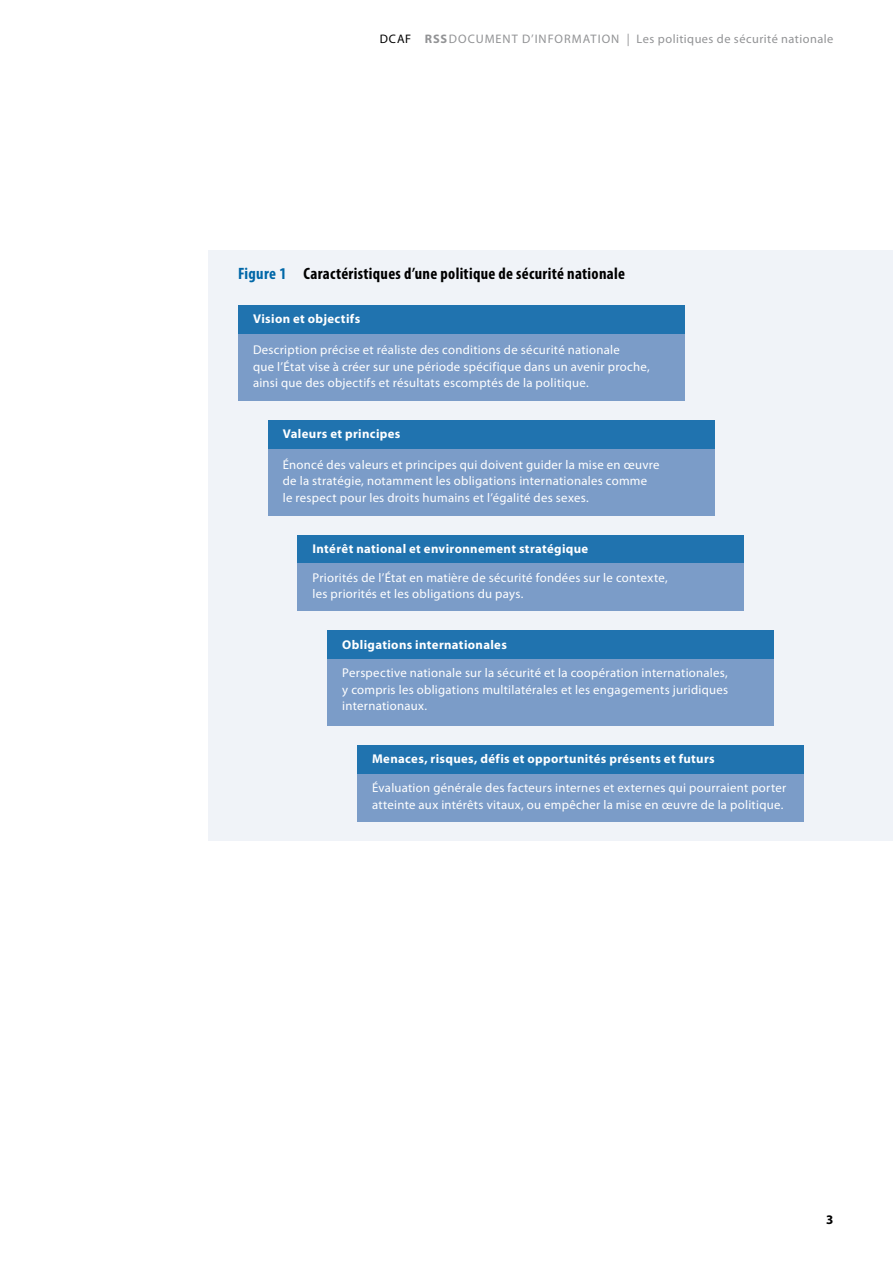
<style>
.page{position:relative;width:893px;height:1263px;background:#fff}
.page>*{position:absolute;margin:0;border:0;box-sizing:border-box;transform-origin:0 0}
.t1{font:700 condensed 16.5px "Myriad Pro";letter-spacing:.02em;color:#000}
.t2{font:700 13.2px "Myriad Pro";color:#000}
.t3{font:12.75px/16.5px "Myriad Pro";letter-spacing:.02em;color:#fff}
.t4{font:700 12.75px "Myriad Pro";letter-spacing:.025em;color:#fff}
.t5{font:12.3px "Myriad Pro";letter-spacing:.06em;color:#929395}
.s1{color:#000}
.s2{font-weight:700}
.s3{color:#0067a8}
</style>
<div class="page">
<div style="left:208px;top:251px;width:685px;height:590px;background:#f0f3f8"></div>
<div style="left:238px;top:305px;width:447px;height:29px;background:#2073af"></div>
<div style="left:238px;top:334px;width:447px;height:67px;background:#7b9cc8"></div>
<div style="left:268px;top:420px;width:446px;height:29px;background:#2073af"></div>
<div style="left:268px;top:449px;width:446px;height:67px;background:#7b9cc8"></div>
<div style="left:298px;top:535px;width:446px;height:28px;background:#2073af"></div>
<div style="left:298px;top:563px;width:446px;height:48px;background:#7b9cc8"></div>
<div style="left:327px;top:630px;width:447px;height:29px;background:#2073af"></div>
<div style="left:327px;top:659px;width:447px;height:67px;background:#7b9cc8"></div>
<div style="left:357px;top:745px;width:447px;height:29px;background:#2073af"></div>
<div style="left:357px;top:774px;width:447px;height:48px;background:#7b9cc8"></div>
<p class="t5" style="left:380px;top:32px;width:455px"><span class="s1">DCAF</span> <span class="s2">RSS</span>Document d’information | Les politiques de sécurité nationale</p>
<p class="t1" style="left:238px;top:265px;width:388px"><span class="s3">Figure 1</span> Caractéristiques d’une politique de sécurité nationale</p>
<p class="t4" style="left:253px;top:312px;width:109px">Vision et objectifs</p>
<p class="t3" style="left:253px;top:342px;width:398px">Description précise et réaliste des conditions de sécurité nationale<br>que l’État vise à créer sur une période spécifique dans un avenir proche, ainsi que des objectifs et résultats escomptés de la politique.</p>
<p class="t4" style="left:283px;top:427px;width:119px">Valeurs et principes</p>
<p class="t3" style="left:283px;top:457px;width:378px">Énoncé des valeurs et principes qui doivent guider la mise en œuvre de la stratégie, notamment les obligations internationales comme le respect pour les droits humains et l’égalité des sexes.</p>
<p class="t4" style="left:313px;top:541px;width:277px">Intérêt national et environnement stratégique</p>
<p class="t3" style="left:313px;top:569px;width:357px">Priorités de l’État en matière de sécurité fondées sur le contexte, les priorités et les obligations du pays.</p>
<p class="t4" style="left:342px;top:637px;width:166px">Obligations internationales</p>
<p class="t3" style="left:342px;top:665px;width:387px;text-align:justify">Perspective nationale sur la sécurité et la coopération internationales, y compris les obligations multilatérales et les engagements juridiques internationaux.</p>
<p class="t4" style="left:372px;top:752px;width:344px">Menaces, risques, défis et opportunités présents et futurs</p>
<p class="t3" style="left:372px;top:780px;width:416px">Évaluation générale des facteurs internes et externes qui pourraient porter atteinte aux intérêts vitaux, ou empêcher la mise en œuvre de la politique.</p>
<p class="t2" style="left:826px;top:1212px;width:9px">3</p>
</div>
